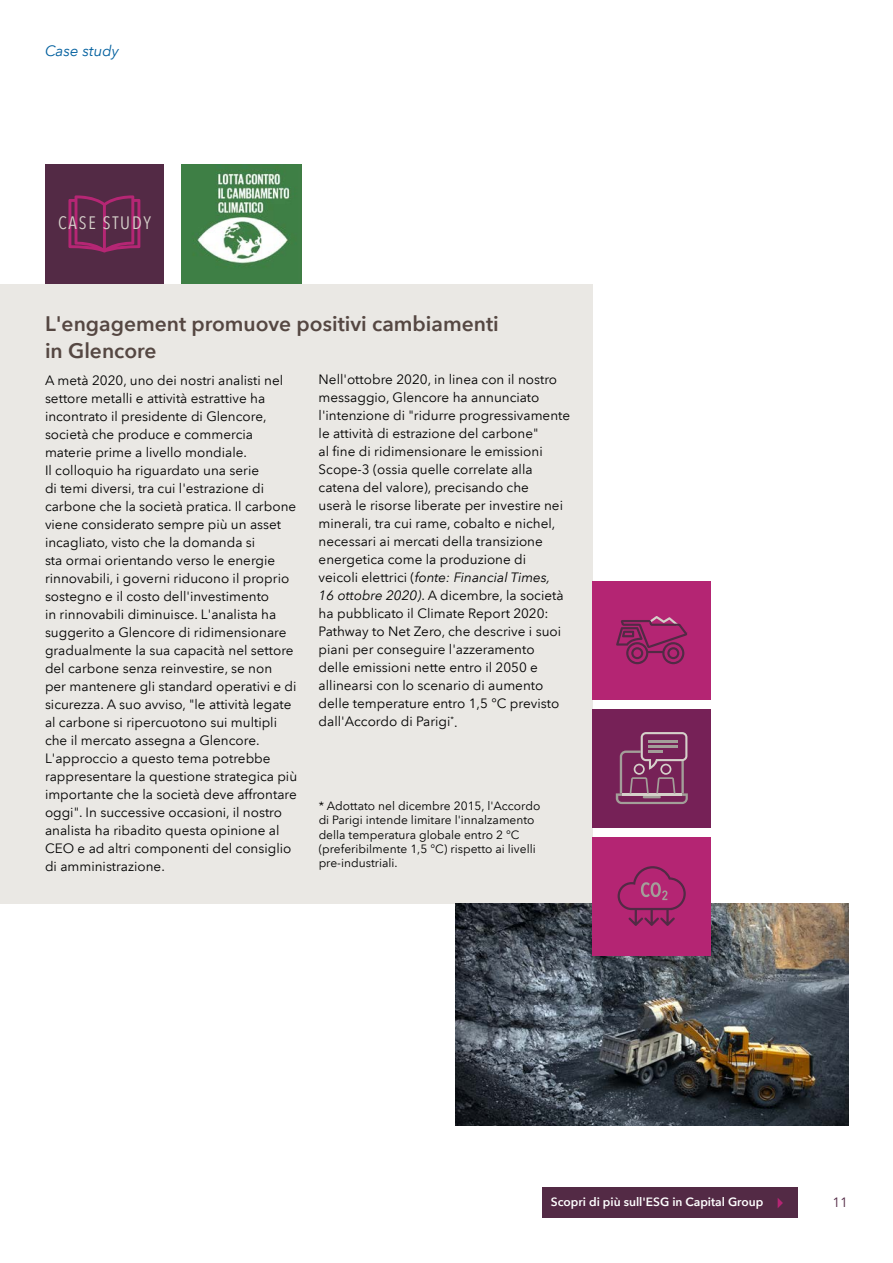
<style>
.page{position:relative;width:893px;height:1263px;background:#fff}
.page>*{position:absolute;margin:0;border:0;box-sizing:border-box;transform-origin:0 0}
.t1{font:600 21px/27px "Avenir Next LT Com";color:#554742}
.t2{font:condensed 18px "Avenir Next LT Com";letter-spacing:.1em;color:#d5d0ca}
.t3{font:italic 15px "Avenir Next LT Com";color:#005f9e}
.t4{font:13.5px/18px "Avenir Next LT Com";color:#000}
.t5{font:13.5px "Avenir Next LT Com";color:#532a45}
.t6{font:12px/14.4px "Avenir Next LT Com";color:#000}
.t7{font:600 12px "Avenir Next LT Com";color:#fff}
.s1{font-style:italic}
</style>
<div class="page">
<div style="left:0;top:284px;width:592px;height:619px;background:#eae8e4"></div>
<img style="left:455px;top:903px;width:393px;height:222px">
<div style="left:592px;top:836px;width:119px;height:119px;background:#b42573"></div>
<svg style="left:618px;top:866px;width:68px;height:60px"></svg>
<div style="left:45px;top:164px;width:119px;height:120px;background:#532a45"></div>
<svg style="left:68px;top:195px;width:72px;height:57px"></svg>
<div style="left:592px;top:581px;width:119px;height:119px;background:#b42573"></div>
<svg style="left:616px;top:616px;width:71px;height:48px"></svg>
<div style="left:592px;top:709px;width:119px;height:118px;background:#762157"></div>
<svg style="left:616px;top:732px;width:72px;height:72px"></svg>
<div style="left:542px;top:1188px;width:256px;height:30px;background:#532a45"></div>
<svg style="left:778px;top:1198px;width:5px;height:10px"></svg>
<img style="left:182px;top:164px;width:120px;height:120px">
<p class="t3" style="left:45px;top:42px;width:75px">Case study</p>
<h2 class="t2" style="left:58px;top:212px;width:94px">CASE STUDY</h2>
<h1 class="t1" style="left:45px;top:310px;width:455px">L'engagement promuove positivi cambiamenti in Glencore</h1>
<p class="t4" style="left:45px;top:371px;width:254px">A metà 2020, uno dei nostri analisti nel settore metalli e attività estrattive ha incontrato il presidente di Glencore, società che produce e commercia materie prime a livello mondiale.<br>Il colloquio ha riguardato una serie<br>di temi diversi, tra cui l'estrazione di carbone che la società pratica. Il carbone viene considerato sempre più un asset incagliato, visto che la domanda si<br>sta ormai orientando verso le energie rinnovabili, i governi riducono il proprio sostegno e il costo dell'investimento<br>in rinnovabili diminuisce. L'analista ha suggerito a Glencore di ridimensionare gradualmente la sua capacità nel settore del carbone senza reinvestire, se non<br>per mantenere gli standard operativi e di sicurezza. A suo avviso, "le attività legate al carbone si ripercuotono sui multipli che il mercato assegna a Glencore.<br>L'approccio a questo tema potrebbe rappresentare la questione strategica più importante che la società deve affrontare oggi". In successive occasioni, il nostro analista ha ribadito questa opinione al CEO e ad altri componenti del consiglio di amministrazione.</p>
<p class="t4" style="left:319px;top:371px;width:253px">Nell'ottobre 2020, in linea con il nostro messaggio, Glencore ha annunciato l'intenzione di "ridurre progressivamente le attività di estrazione del carbone"<br>al fine di ridimensionare le emissioni Scope-3 (ossia quelle correlate alla catena del valore), precisando che<br>userà le risorse liberate per investire nei minerali, tra cui rame, cobalto e nichel, necessari ai mercati della transizione energetica come la produzione di<br>veicoli elettrici (<span class="s1">fonte: Financial Times,<br>16 ottobre 2020)</span>. A dicembre, la società ha pubblicato il Climate Report 2020:<br>Pathway to Net Zero, che descrive i suoi piani per conseguire l'azzeramento<br>delle emissioni nette entro il 2050 e allinearsi con lo scenario di aumento delle temperature entro 1,5 °C previsto dall'Accordo di Parigi<sup>*</sup>.</p>
<p class="t6" style="left:319px;top:798px;width:223px">* Adottato nel dicembre 2015, l'Accordo di Parigi intende limitare l'innalzamento della temperatura globale entro 2 °C (preferibilmente 1,5 °C) rispetto ai livelli pre-industriali.</p>
<p class="t7" style="left:551px;top:1194px;width:214px">Scopri di più sull'ESG in Capital Group</p>
<p class="t5" style="left:832px;top:1194px;width:17px">11</p>
</div>
